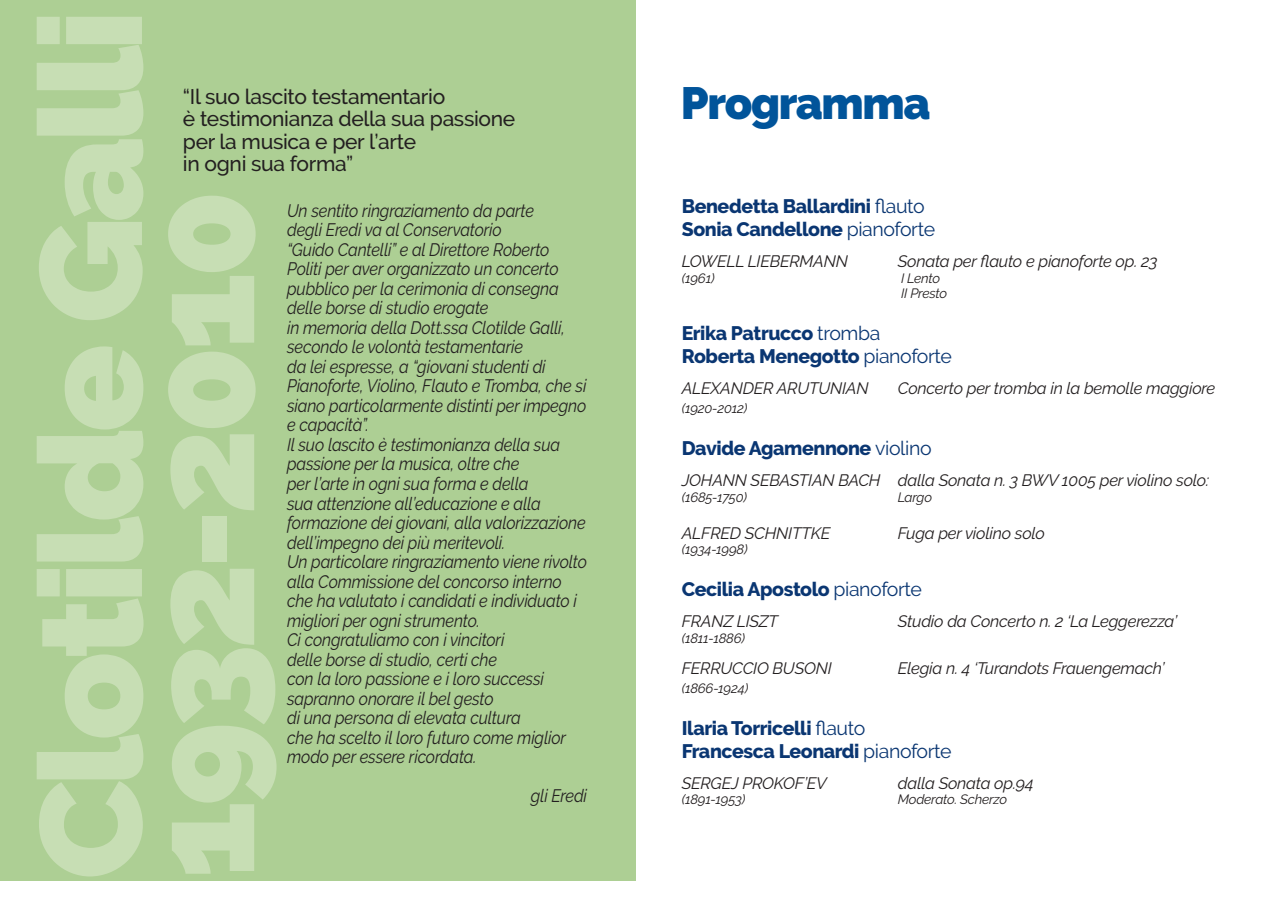
<style>
.page{position:relative;width:1272px;height:902px;background:#fff}
.page>*{position:absolute;margin:0;border:0;box-sizing:border-box;transform-origin:0 0}
.t1{font:900 144.15px/112.2px "Raleway";letter-spacing:-.04em;color:#c7deb4}
.t2{font:900 45px "Raleway";letter-spacing:-.03em;color:#01549a}
.t3{font:500 21px/22.5px "Raleway";letter-spacing:-.015em;color:#231f20}
.t4{font:800 19.5px/23.1px "Raleway";letter-spacing:-.02em;color:#0a3672}
.t5{font:italic 18px/19.5px "Raleway";letter-spacing:-.01em;color:#231f20;scale:.9 1}
.t6{font:italic 16.5px "Raleway";letter-spacing:-.015em;color:#231f20}
.t7{font:italic 13.5px/15.6px "Raleway";letter-spacing:-.015em;color:#231f20}
.s1{font-weight:400}
</style>
<div class="page">
<div style="left:0;top:0;width:635px;height:880px;background:#adcf94"></div>
<h1 class="t1" style="left:35px;top:879px;width:871px;rotate:-90deg">Clotilde Galli<br>1932-2010</h1>
<p class="t3" style="left:183px;top:85px;width:334px">“Il suo lascito testamentario<br>è testimonianza della sua passione per la musica e per l’arte<br>in ogni sua forma”</p>
<p class="t5" style="left:287px;top:201px;width:335px">Un sentito ringraziamento da parte<br>degli Eredi va al Conservatorio<br>“Guido Cantelli” e al Direttore Roberto Politi per aver organizzato un concerto pubblico per la cerimonia di consegna delle borse di studio erogate<br>in memoria della Dott.ssa Clotilde Galli, secondo le volontà testamentarie<br>da lei espresse, a “giovani studenti di Pianoforte, Violino, Flauto e Tromba, che si siano particolarmente distinti per impegno e capacità”.<br>Il suo lascito è testimonianza della sua passione per la musica, oltre che<br>per l’arte in ogni sua forma e della<br>sua attenzione all’educazione e alla formazione dei giovani, alla valorizzazione dell’impegno dei più meritevoli.<br>Un particolare ringraziamento viene rivolto alla Commissione del concorso interno che ha valutato i candidati e individuato i migliori per ogni strumento.<br>Ci congratuliamo con i vincitori<br>delle borse di studio, certi che<br>con la loro passione e i loro successi sapranno onorare il bel gesto<br>di una persona di elevata cultura<br>che ha scelto il loro futuro come miglior modo per essere ricordata.</p>
<p class="t5" style="left:531px;top:785px;width:64px">gli Eredi</p>
<h2 class="t2" style="left:680px;top:77px;width:251px">Programma</h2>
<p class="t4" style="left:681px;top:194px;width:255px">Benedetta Ballardini <span class="s1">flauto<br></span>Sonia Candellone <span class="s1">pianoforte</span></p>
<p class="t6" style="left:681px;top:251px;width:168px">Lowell Liebermann</p>
<p class="t6" style="left:897px;top:251px;width:261px">Sonata per flauto e pianoforte op. 23</p>
<p class="t7" style="left:681px;top:270px;width:34px">(1961)</p>
<p class="t7" style="left:901px;top:270px;width:48px">I Lento<br>II Presto</p>
<p class="t4" style="left:681px;top:321px;width:272px">Erika Patrucco <span class="s1">tromba<br></span>Roberta Menegotto <span class="s1">pianoforte</span></p>
<p class="t6" style="left:681px;top:379px;width:188px">Al exander Arutunian</p>
<p class="t6" style="left:897px;top:379px;width:319px">Concerto per tromba in la bemolle maggiore</p>
<p class="t7" style="left:681px;top:400px;width:67px">(1920-2012)</p>
<p class="t4" style="left:681px;top:436px;width:251px">Davide Agamennone <span class="s1">violino</span></p>
<p class="t6" style="left:681px;top:470px;width:529px">Johann Sebastian Bach dalla Sonata n. 3 BWV 1005 per violino solo:</p>
<p class="t7" style="left:681px;top:489px;width:67px">(1685-1750)</p>
<p class="t7" style="left:897px;top:489px;width:36px">Largo</p>
<p class="t6" style="left:681px;top:523px;width:150px">Al fred Schnittke</p>
<p class="t6" style="left:897px;top:523px;width:149px">Fuga per violino solo</p>
<p class="t7" style="left:681px;top:541px;width:67px">(1934-1998)</p>
<p class="t4" style="left:681px;top:577px;width:242px">Cecilia Apostolo <span class="s1">pianoforte</span></p>
<p class="t6" style="left:681px;top:612px;width:98px">Franz Liszt</p>
<p class="t6" style="left:897px;top:612px;width:281px">Studio da Concerto n. 2 ‘La Leggerezza’</p>
<p class="t7" style="left:681px;top:630px;width:65px">(1811-1886)</p>
<p class="t6" style="left:681px;top:658px;width:151px">Ferruccio Busoni</p>
<p class="t6" style="left:897px;top:658px;width:268px">Elegia n. 4 ‘Turandots Frauengemach’</p>
<p class="t7" style="left:681px;top:680px;width:68px">(1866-1924)</p>
<p class="t4" style="left:681px;top:716px;width:271px">Ilaria Torricelli <span class="s1">flauto<br></span>Francesca Leonardi <span class="s1">pianoforte</span></p>
<p class="t6" style="left:681px;top:773px;width:137px">Sergej Prokof ’ev</p>
<p class="t6" style="left:897px;top:773px;width:137px">dalla Sonata op.94</p>
<p class="t7" style="left:681px;top:791px;width:65px">(1891-1953)</p>
<p class="t7" style="left:897px;top:791px;width:111px">Moderato. Scherzo</p>
</div>
